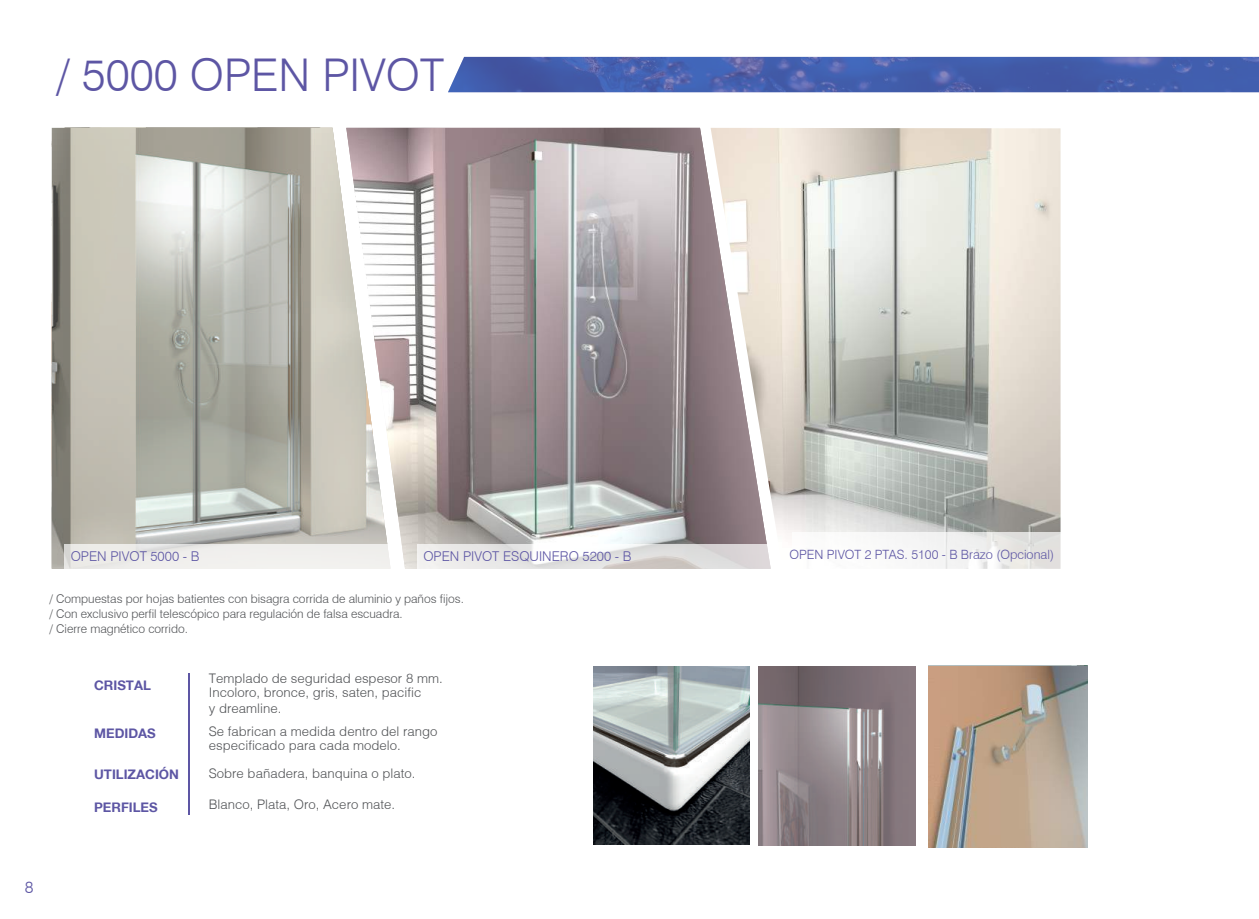
<style>
.page{position:relative;width:1259px;height:919px;background:#fff}
.page>*{position:absolute;margin:0;border:0;box-sizing:border-box;transform-origin:0 0}
.t1{font:300 45.15px "Swiss 721 BT";color:#5d56a4}
.t2{font:300 16.5px "Swiss 721 BT";color:#5d56a4}
.t3{font:300 13.5px "Swiss 721 BT";color:#5d56a4}
.t4{font:300 13.2px/13.5px "Helvetica";color:#515356}
.t5{font:700 13.2px "Helvetica 75";color:#5d56a4}
.t6{font:300 12.75px "Swiss 721 BT";color:#5d56a4}
.t7{font:300 12px/15.3px "Swiss 721 BT";color:#515356}
</style>
<div class="page">
<img style="left:390px;top:128px;width:320px;height:441px">
<img style="left:710px;top:128px;width:350px;height:416px">
<svg style="left:792px;top:532px;width:269px;height:37px;fill:#f5f5f5"></svg>
<hr style="left:188px;top:673px;width:2px;height:141px;background:#5d56a4">
<img style="left:593px;top:666px;width:156px;height:178px">
<img style="left:758px;top:666px;width:157px;height:179px">
<img style="left:929px;top:666px;width:158px;height:181px">
<img style="left:448px;top:57px;width:811px;height:35px">
<img style="left:52px;top:127px;width:338px;height:441px">
<svg style="left:417px;top:544px;width:354px;height:25px"></svg>
<svg style="left:64px;top:544px;width:335px;height:25px;background:#eeedeb"></svg>
<h1 class="t1" style="left:57px;top:48px;width:389px">/ 5000 OPEN PIVOT</h1>
<p class="t3" style="left:71px;top:547px;width:130px">OPEN PIVOT 5000 - B</p>
<p class="t3" style="left:423px;top:547px;width:210px">OPEN PIVOT ESQUINERO 5200 - B</p>
<p class="t7" style="left:50px;top:590px;width:416px">/ Compuestas por hojas batientes con bisagra corrida de aluminio y paños fijos. / Con exclusivo perfil telescópico para regulación de falsa escuadra.<br>/ Cierre magnético corrido.</p>
<p class="t5" style="left:94px;top:677px;width:58px">CRISTAL</p>
<p class="t5" style="left:94px;top:725px;width:63px">MEDIDAS</p>
<p class="t5" style="left:94px;top:766px;width:86px">UTILIZACIÓN</p>
<p class="t5" style="left:94px;top:798px;width:65px">PERFILES</p>
<p class="t4" style="left:209px;top:671px;width:235px">Templado de seguridad espesor 8 mm.<br>Incoloro, bronce, gris, saten, pacific</p>
<p class="t4" style="left:209px;top:701px;width:74px">y dreamline.</p>
<p class="t4" style="left:209px;top:724px;width:230px">Se fabrican a medida dentro del rango especificado para cada modelo.</p>
<p class="t4" style="left:209px;top:766px;width:208px">Sobre bañadera, banquina o plato.</p>
<p class="t4" style="left:209px;top:797px;width:188px">Blanco, Plata, Oro, Acero mate.</p>
<p class="t2" style="left:25px;top:877px;width:10px">8</p>
<p class="t6" style="left:789px;top:547px;width:266px">OPEN PIVOT 2 PTAS. 5100 - B Brazo (Opcional)</p>
</div>
